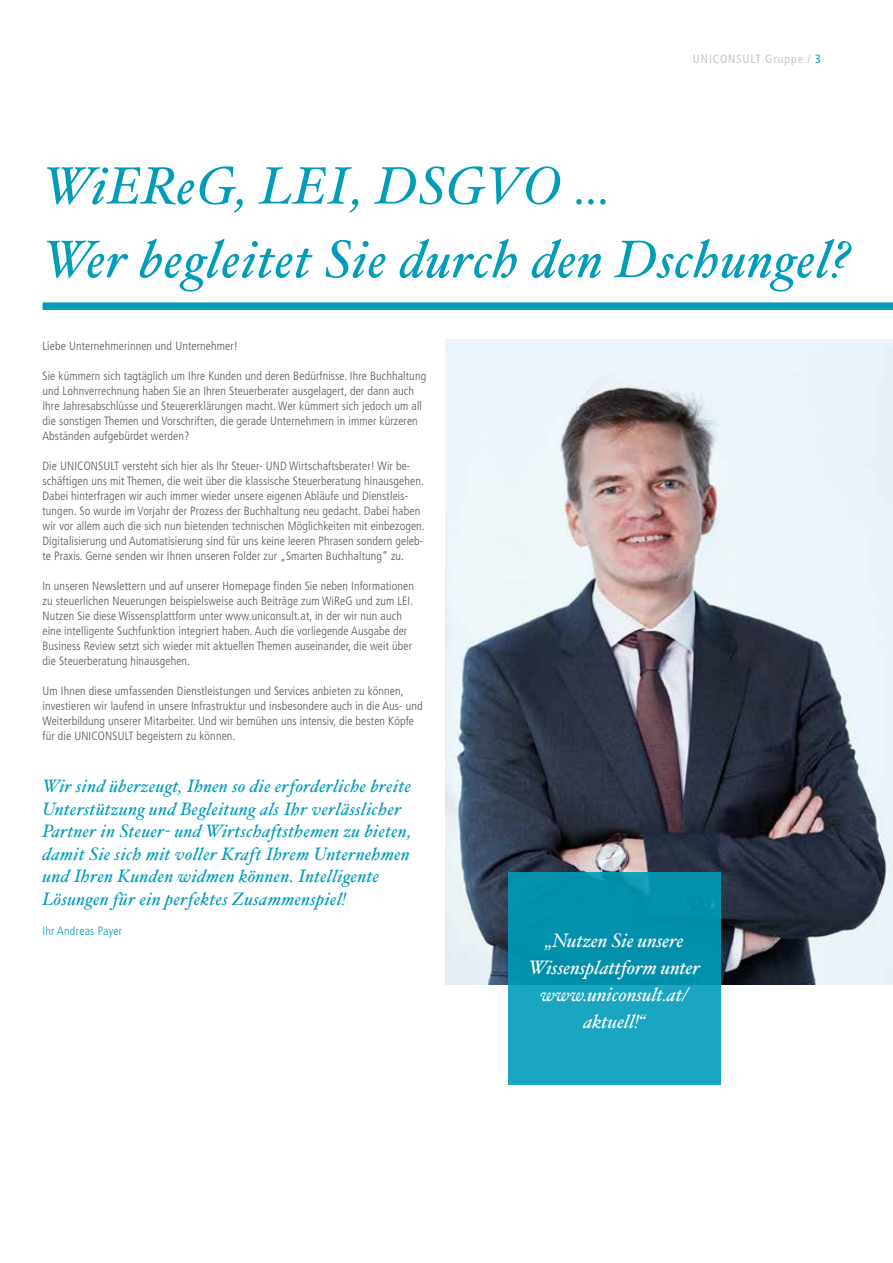
<style>
.page{position:relative;width:893px;height:1263px;background:#fff}
.page>*{position:absolute;margin:0;border:0;box-sizing:border-box;transform-origin:0 0}
.t1{font:italic 52.5px/73.5px "Hoefler Text";letter-spacing:.02em;color:#009cb9}
.t2{font:italic 19.5px/27px "Hoefler Text";color:#fff;text-align:center}
.t3{font:italic 18px/22.5px "Hoefler Text";letter-spacing:.02em;color:#009cb9}
.t4{font:300 condensed 12px/15px "Frutiger";letter-spacing:.01em;color:#565656}
.t5{font:condensed 12px "Frutiger";letter-spacing:.07em;color:#c5c6c6}
.t6{font:300 condensed 12px "Frutiger";letter-spacing:.02em;color:#009cb9}
.s1{color:#009cb9}
</style>
<div class="page">
<img style="left:445px;top:340px;width:448px;height:645px">
<div style="left:43px;top:302px;width:850px;height:8px;background:#009cb9"></div>
<div style="left:508px;top:872px;width:213px;height:213px;background:linear-gradient(to right,#0e9bb5,#0e9ab5)"></div>
<p class="t5" style="left:693px;top:52px;width:130px">UNICONSULT Gruppe / <span class="s1">3</span></p>
<h1 class="t1" style="left:43px;top:149px;width:808px">WiEReG, LEI, DSGVO …<br>Wer begleitet Sie durch den Dschungel?</h1>
<p class="t4" style="left:43px;top:338px;width:197px">Liebe Unternehmerinnen und Unternehmer!</p>
<p class="t4" style="left:43px;top:368px;width:385px">Sie kümmern sich tagtäglich um Ihre Kunden und deren Bedürfnisse. Ihre Buchhaltung und Lohnverrechnung haben Sie an Ihren Steuerberater ausgelagert, der dann auch Ihre Jahresabschlüsse und Steuererklärungen macht. Wer kümmert sich jedoch um all die sonstigen Themen und Vorschriften, die gerade Unternehmern in immer kürzeren Abständen aufgebürdet werden?</p>
<p class="t4" style="left:43px;top:458px;width:384px">Die UNICONSULT versteht sich hier als Ihr Steuer- UND Wirtschaftsberater! Wir be&shy;schäftigen uns mit Themen, die weit über die klassische Steuerberatung hinausgehen.<br>Dabei hinterfragen wir auch immer wieder unsere eigenen Abläufe und Dienstleis&shy;tungen. So wurde im Vorjahr der Prozess der Buchhaltung neu gedacht. Dabei haben wir vor allem auch die sich nun bietenden technischen Möglichkeiten mit einbezogen.<br>Digitalisierung und Automatisierung sind für uns keine leeren Phrasen sondern geleb&shy;te Praxis. Gerne senden wir Ihnen unseren Folder zur „Smarten Buchhaltung“ zu.</p>
<p class="t4" style="left:43px;top:578px;width:373px">In unseren Newslettern und auf unserer Homepage finden Sie neben Informationen zu steuerlichen Neuerungen beispielsweise auch Beiträge zum WiReG und zum LEI.<br>Nutzen Sie diese Wissensplattform unter www.uniconsult.at, in der wir nun auch eine intelligente Suchfunktion integriert haben. Auch die vorliegende Ausgabe der Business Review setzt sich wieder mit aktuellen Themen auseinander, die weit über die Steuerberatung hinausgehen.</p>
<p class="t4" style="left:43px;top:683px;width:382px">Um Ihnen diese umfassenden Dienstleistungen und Services anbieten zu können, investieren wir laufend in unsere Infrastruktur und insbesondere auch in die Aus- und Weiterbildung unserer Mitarbeiter. Und wir bemühen uns intensiv, die besten Köpfe für die UNICONSULT begeistern zu können.</p>
<p class="t3" style="left:43px;top:775px;width:370px">Wir sind überzeugt, Ihnen so die erforderliche breite Unterstützung und Begleitung als Ihr verlässlicher Partner in Steuer- und Wirtschaftsthemen zu bieten, damit Sie sich mit voller Kraft Ihrem Unternehmen und Ihren Kunden widmen können. Intelligente Lösungen für ein perfektes Zusammenspiel!</p>
<p class="t6" style="left:43px;top:924px;width:81px">Ihr Andreas Payer</p>
<h2 class="t2" style="left:528px;top:927px;width:173px">„Nutzen Sie unsere<br>Wissensplattform unter www.uniconsult.at/ aktuell!“</h2>
</div>
